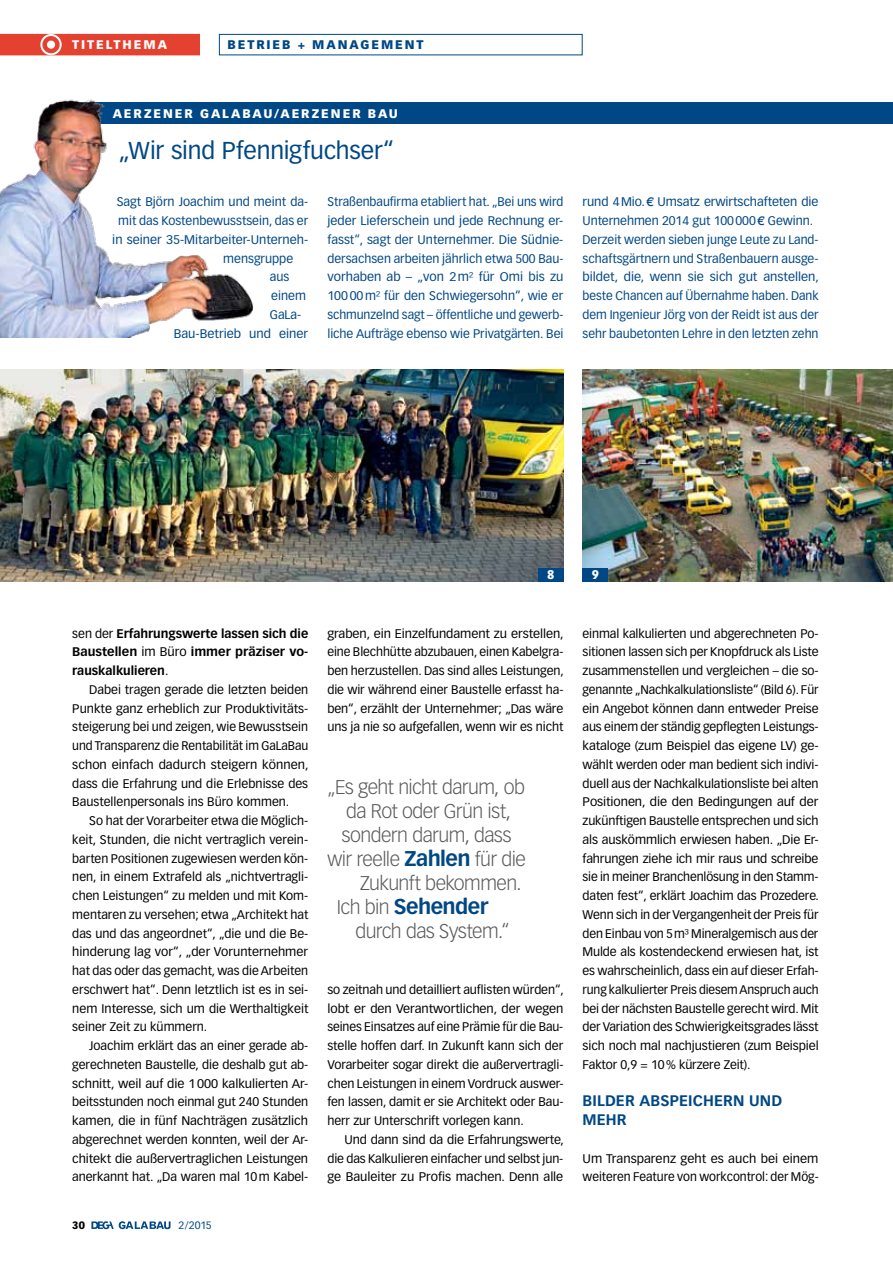
<style>
.page{position:relative;width:893px;height:1263px;background:#fff}
.page>*{position:absolute;margin:0;border:0;box-sizing:border-box;transform-origin:0 0}
.t1{font:24px "Vectora LT Std";letter-spacing:-.01em;color:#004785}
.t2{font:700 21px "Vectora LT Std";letter-spacing:-.025em;color:#004785}
.t3{font:300 19.5px "Vectora LT Std";letter-spacing:-.03em;color:#58595b}
.t4{font:700 15px "Vectora LT Std";letter-spacing:.01em;color:#004785}
.t5{font:12.3px/18.8px "Vectora LT Std";letter-spacing:-.005em;color:#000;text-align:justify}
.t6{font:12.3px/18.8px "Vectora LT Std";color:#004785;text-align:justify}
.t7{font:700 12.3px/18.8px "Vectora LT Std";color:#000;text-align:justify}
.t8{font:900 12.3px "Vectora LT Std";letter-spacing:.155em;color:#fff}
.t9{font:900 12.3px "Vectora LT Std";letter-spacing:.155em;color:#004785}
.t10{font:10.5px "Vectora LT Std";color:#004785}
.t11{font:900 10.5px "Vectora LT Std";color:#000}
.s1{font-family:"Linotype Euro Font Ato F"}
.s2{font-weight:400}
.s3{font-weight:700;font-size:21px;color:#004785}
.s4{font-weight:300;font-size:19.5px;color:#58595b}
</style>
<div class="page">
<div style="left:72px;top:102px;width:821px;height:22px;background:#004785"></div>
<img style="left:0;top:369px;width:563px;height:212px">
<img style="left:583px;top:369px;width:310px;height:212px">
<img style="left:0;top:99px;width:253px;height:239px">
<svg style="left:91px;top:1221px;width:80px;height:8px"></svg>
<div style="left:219px;top:34px;width:364px;height:21px;border:1px solid #004785"></div>
<div style="left:0;top:34px;width:200px;height:21px;background:#e44131"></div>
<svg style="left:40px;top:34px;width:22px;height:21px"></svg>
<svg style="left:45px;top:38px;width:12px;height:13px"></svg>
<div style="left:42px;top:36px;width:18px;height:17px;border:4px solid #e44131;border-radius:50%"></div>
<div style="left:538px;top:568px;width:25px;height:13px;background:#004785"></div>
<div style="left:583px;top:568px;width:25px;height:13px;background:#004785"></div>
<p class="t8" style="left:72px;top:37px;width:96px">TITELTHEMA</p>
<p class="t9" style="left:227px;top:37px;width:198px">BETRIEB + MANAGEMENT</p>
<p class="t8" style="left:113px;top:106px;width:287px">AERZENER GALABAU/AERZENER BAU</p>
<h1 class="t1" style="left:119px;top:137px;width:276px">„Wir sind Pfennigfuchser“</h1>
<p class="t6" style="left:117px;top:193px;width:193px">Sagt Björn Joachim und meint da-</p>
<p class="t6" style="left:118px;top:211px;width:191px">mit das Kostenbewusstsein, das er</p>
<p class="t6" style="left:112px;top:230px;width:197px">in seiner 35-Mitarbeiter-Unterneh-</p>
<p class="t6" style="left:223px;top:249px;width:71px">mensgruppe</p>
<p class="t6" style="left:270px;top:268px;width:21px">aus</p>
<p class="t6" style="left:271px;top:286px;width:36px">einem</p>
<p class="t6" style="left:270px;top:305px;width:33px">GaLa-</p>
<p class="t6" style="left:174px;top:324px;width:136px">Bau-Betrieb und einer</p>
<p class="t6" style="left:327px;top:193px;width:238px">Straßenbaufirma etabliert hat. „Bei uns wird jeder Lieferschein und jede Rechnung er&shy;fasst“, sagt der Unternehmer. Die Südnie&shy;dersachsen arbeiten jährlich etwa 500 Bau&shy;vorhaben ab – „von 2m² für Omi bis zu 10000m² für den Schwiegersohn“, wie er schmunzelnd sagt – öffentliche und gewerb&shy;liche Aufträge ebenso wie Privatgärten. Bei</p>
<p class="t6" style="left:583px;top:193px;width:238px;text-align:left">rund 4Mio.<span class="s1">e</span> Umsatz erwirtschafteten die Unternehmen 2014 gut 100000<span class="s1">e</span> Gewinn.<br>Derzeit werden sieben junge Leute zu Land&shy;schaftsgärtnern und Straßenbauern ausge&shy;bildet, die, wenn sie sich gut anstellen, beste Chancen auf Übernahme haben. Dank dem Ingenieur Jörg von der Reidt ist aus der sehr baubetonten Lehre in den letzten zehn</p>
<p class="t8" style="left:547px;top:567px;width:9px">8</p>
<p class="t8" style="left:592px;top:567px;width:9px">9</p>
<p class="t7" style="left:72px;top:624px;width:237px"><span class="s2">sen der</span> Erfahrungswerte lassen sich die Baustellen <span class="s2">im Büro</span> immer präziser vo&shy;rauskalkulieren<span class="s2">.</span></p>
<p class="t5" style="left:72px;top:680px;width:238px;text-indent:17px">Dabei tragen gerade die letzten beiden Punkte ganz erheblich zur Produktivitäts&shy;steigerung bei und zeigen, wie Bewusstsein und Transparenz die Rentabilität im GaLaBau schon einfach dadurch steigern können, dass die Erfahrung und die Erlebnisse des Baustellenpersonals ins Büro kommen.</p>
<p class="t5" style="left:72px;top:811px;width:238px;text-indent:17px">So hat der Vorarbeiter etwa die Möglich&shy;keit, Stunden, die nicht vertraglich verein&shy;barten Positionen zugewiesen werden kön&shy;nen, in einem Extrafeld als „nichtvertragli&shy;chen Leistungen“ zu melden und mit Kom&shy;mentaren zu versehen; etwa „Architekt hat das und das angeordnet“, „die und die Be&shy;hinderung lag vor“, „der Vorunternehmer hat das oder das gemacht, was die Arbeiten erschwert hat“. Denn letztlich ist es in sei&shy;nem Interesse, sich um die Werthaltigkeit seiner Zeit zu kümmern.</p>
<p class="t5" style="left:72px;top:1036px;width:238px;text-indent:17px">Joachim erklärt das an einer gerade ab&shy;gerechneten Baustelle, die deshalb gut ab&shy;schnitt, weil auf die 1000 kalkulierten Ar&shy;beitsstunden noch einmal gut 240 Stunden kamen, die in fünf Nachträgen zusätzlich abgerechnet werden konnten, weil der Ar&shy;chitekt die außervertraglichen Leistungen anerkannt hat. „Da waren mal 10m Kabel-</p>
<p class="t11" style="left:72px;top:1218px;width:14px">30</p>
<p class="t10" style="left:179px;top:1219px;width:35px">2/2015</p>
<p class="t5" style="left:327px;top:624px;width:238px">graben, ein Einzelfundament zu erstellen, eine Blechhütte abzubauen, einen Kabelgra&shy;ben herzustellen. Das sind alles Leistungen, die wir während einer Baustelle erfasst ha&shy;ben“, erzählt der Unternehmer; „Das wäre uns ja nie so aufgefallen, wenn wir es nicht</p>
<h3 class="t3" style="left:327px;top:775px;width:199px">„Es geht nicht darum, ob</h3>
<h3 class="t3" style="left:346px;top:799px;width:166px">da Rot oder Grün ist,</h3>
<h3 class="t3" style="left:341px;top:823px;width:172px">sondern darum, dass</h3>
<h3 class="t3" style="left:327px;top:847px;width:200px">wir reelle <span class="s3">Zahlen</span> für die</h3>
<h3 class="t3" style="left:360px;top:871px;width:163px">Zukunft bekommen.</h3>
<h2 class="t2" style="left:337px;top:893px;width:153px"><span class="s4">Ich bin</span> Sehender</h2>
<h3 class="t3" style="left:355px;top:919px;width:155px">durch das System.“</h3>
<p class="t5" style="left:327px;top:980px;width:238px">so zeitnah und detailliert auflisten würden“, lobt er den Verantwortlichen, der wegen seines Einsatzes auf eine Prämie für die Bau&shy;stelle hoffen darf. In Zukunft kann sich der Vorarbeiter sogar direkt die außervertragli&shy;chen Leistungen in einem Vordruck auswer&shy;fen lassen, damit er sie Architekt oder Bau&shy;herr zur Unterschrift vorlegen kann.</p>
<p class="t5" style="left:327px;top:1130px;width:238px;text-indent:17px">Und dann sind da die Erfahrungswerte, die das Kalkulieren einfacher und selbst jun&shy;ge Bauleiter zu Profis machen. Denn alle</p>
<p class="t5" style="left:583px;top:624px;width:238px">einmal kalkulierten und abgerechneten Po&shy;sitionen lassen sich per Knopfdruck als Liste zusammenstellen und vergleichen – die so&shy;genannte „Nachkalkulationsliste“ (Bild 6). Für ein Angebot können dann entweder Preise aus einem der ständig gepflegten Leistungs&shy;kataloge (zum Beispiel das eigene LV) ge&shy;wählt werden oder man bedient sich indivi&shy;duell aus der Nachkalkulationsliste bei alten Positionen, die den Bedingungen auf der zukünftigen Baustelle entsprechen und sich als auskömmlich erwiesen haben. „Die Er&shy;fahrungen ziehe ich mir raus und schreibe sie in meiner Branchenlösung in den Stamm&shy;daten fest“, erklärt Joachim das Prozedere.<br>Wenn sich in der Vergangenheit der Preis für den Einbau von 5m³ Mineralgemisch aus der Mulde als kostendeckend erwiesen hat, ist es wahrscheinlich, dass ein auf dieser Erfah&shy;rung kalkulierter Preis diesem Anspruch auch bei der nächsten Baustelle gerecht wird. Mit der Variation des Schwierigkeitsgrades lässt sich noch mal nachjustieren (zum Beispiel Faktor 0,9 = 10% kürzere Zeit).</p>
<p class="t4" style="left:583px;top:1092px;width:68px">Bilder absp</p>
<p class="t4" style="left:679px;top:1092px;width:103px">eichern und</p>
<p class="t4" style="left:583px;top:1111px;width:46px">mehr</p>
<p class="t5" style="left:583px;top:1149px;width:238px">Um Transparenz geht es auch bei einem weiteren Feature von workcontrol: der Mög-</p>
</div>
